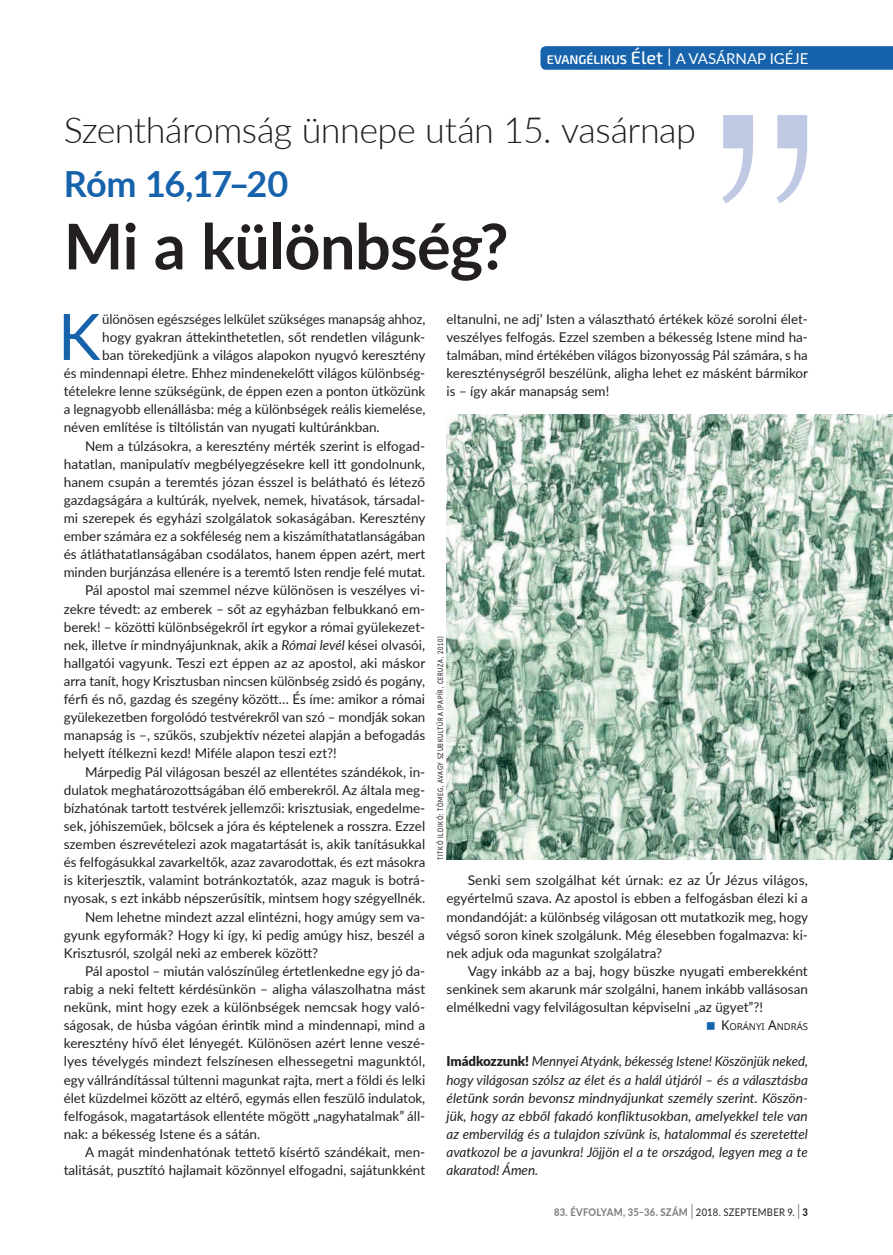
<style>
.page{position:relative;width:893px;height:1255px;background:#fff}
.page>*{position:absolute;margin:0;border:0;box-sizing:border-box;transform-origin:0 0}
.t1{font:630.6px "Cordia UPC";color:#bfc9e4}
.t2{font:64.05px "Lato";color:#1663ac}
.t3{font:700 63px "Lato";letter-spacing:-.01em;color:#231f20}
.t4{font:300 36px "Lato";letter-spacing:-.015em;color:#231f20}
.t5{font:700 36px "Lato";letter-spacing:-.025em;color:#1663ac}
.t6{font:15px "Lato";color:#fff}
.t7{font:13.5px/18.1px "Lato";color:#231f20;text-align:justify}
.t8{font:italic 13.5px/18.1px "Lato";color:#231f20;text-align:justify}
.t9{font:800 10.5px "Lato";letter-spacing:.03em;color:#808285;scale:.9 1}
.t10{font:9.45px "Noto Sans";color:#231f20}
.t11{font:500 7.5px "Lato";letter-spacing:.13em;color:#231f20;scale:.75 1}
.s1{font-family:"Exo 2";font-weight:600;font-size:12.6px}
.s2{font-family:"Exo 2";font-weight:500;font-size:18px}
.s3{font-family:"Exo 2";font-weight:300;font-size:25.2px}
.s4{font-style:italic}
.s5{font-size:13.5px}
.s6{font-weight:900;font-style:normal}
.s7{font-weight:300;font-size:21px;color:#231f20}
.s8{font-weight:400;color:#231f20}
.s9{color:#231f20}
</style>
<div class="page">
<svg style="left:540px;top:46px;width:353px;height:24px;background:#1a65ad"></svg>
<img style="left:446px;top:414px;width:447px;height:445px">
<p class="t6" style="left:547px;top:48px;width:263px"><span class="s1">EVANGÉLIKUS</span> <span class="s2">Élet</span> <span class="s3">I</span> A VASÁRNAP IGÉJE</p>
<h1 class="t1" style="left:692px;top:-418px;width:151px">‚‚</h1>
<h3 class="t4" style="left:64px;top:105px;width:634px">Szentháromság ünnepe után 15. vasárnap</h3>
<h3 class="t5" style="left:64px;top:157px;width:226px">Róm 16,17–20</h3>
<h3 class="t3" style="left:64px;top:200px;width:446px">Mi a különbség?</h3>
<h2 class="t2" style="left:58px;top:291px;width:44px">K</h2>
<p class="t7" style="left:102px;top:309px;width:325px">ülönösen egészséges lelkület szükséges manapság ahhoz,</p>
<p class="t7" style="left:446px;top:309px;width:363px">eltanulni, ne adj’ Isten a választható értékek közé sorolni élet&shy;veszélyes felfogás. Ezzel szemben a békesség Istene mind ha&shy;talmában, mind értékében világos bizonyosság Pál számára, s ha kereszténységről beszélünk, aligha lehet ez másként bármikor is – így akár manapság sem!</p>
<p class="t7" style="left:102px;top:327px;width:324px">hogy gyakran áttekinthetetlen, sőt rendetlen világunk-</p>
<p class="t7" style="left:102px;top:345px;width:325px">ban törekedjünk a világos alapokon nyugvó keresztény</p>
<p class="t7" style="left:64px;top:363px;width:363px">és mindennapi életre. Ehhez mindenekelőtt világos különbség-</p>
<p class="t7" style="left:64px;top:381px;width:363px">tételekre lenne szükségünk, de éppen ezen a ponton ütközünk</p>
<p class="t7" style="left:64px;top:400px;width:363px">a legnagyobb ellenállásba: még a különbségek reális kiemelése,</p>
<p class="t7" style="left:64px;top:418px;width:318px">néven említése is tiltólistán van nyugati kultúránkban.</p>
<p class="t7" style="left:85px;top:436px;width:342px">Nem a túlzásokra, a keresztény mérték szerint is elfogad-</p>
<p class="t7" style="left:64px;top:454px;width:363px">hatatlan, manipulatív megbélyegzésekre kell itt gondolnunk,</p>
<p class="t7" style="left:64px;top:472px;width:363px">hanem csupán a teremtés józan ésszel is belátható és létező</p>
<p class="t7" style="left:64px;top:490px;width:363px">gazdagságára a kultúrák, nyelvek, nemek, hivatások, társadal-</p>
<p class="t7" style="left:64px;top:508px;width:363px">mi szerepek és egyházi szolgálatok sokaságában. Keresztény</p>
<p class="t7" style="left:64px;top:526px;width:363px">ember számára ez a sokféleség nem a kiszámíthatatlanságában</p>
<p class="t7" style="left:64px;top:544px;width:363px">és átláthatatlanságában csodálatos, hanem éppen azért, mert</p>
<p class="t7" style="left:64px;top:562px;width:363px">minden burjánzása ellenére is a teremtő Isten rendje felé mutat.</p>
<p class="t7" style="left:85px;top:581px;width:342px">Pál apostol mai szemmel nézve különösen is veszélyes vi-</p>
<p class="t7" style="left:64px;top:599px;width:363px">zekre tévedt: az emberek – sőt az egyházban felbukkanó em-</p>
<p class="t7" style="left:64px;top:617px;width:363px">berek! – közötti különbségekről írt egykor a római gyülekezet-</p>
<p class="t7" style="left:64px;top:635px;width:363px">nek, illetve ír mindnyájunknak, akik a <span class="s4">Római levél</span> kései olvasói,</p>
<p class="t7" style="left:64px;top:653px;width:363px">hallgatói vagyunk. Teszi ezt éppen az az apostol, aki máskor</p>
<p class="t7" style="left:64px;top:671px;width:363px">arra tanít, hogy Krisztusban nincsen különbség zsidó és pogány,</p>
<p class="t7" style="left:64px;top:689px;width:363px">férfi és nő, gazdag és szegény között… És íme: amikor a római</p>
<p class="t7" style="left:64px;top:707px;width:363px">gyülekezetben forgolódó testvérekről van szó – mondják sokan</p>
<p class="t7" style="left:64px;top:725px;width:363px">manapság is –, szűkös, szubjektív nézetei alapján a befogadás</p>
<p class="t7" style="left:64px;top:744px;width:275px">helyett ítélkezni kezd! Miféle alapon teszi ezt?!</p>
<p class="t7" style="left:85px;top:762px;width:342px">Márpedig Pál világosan beszél az ellentétes szándékok, in-</p>
<p class="t7" style="left:64px;top:780px;width:363px">dulatok meghatározottságában élő emberekről. Az általa meg-</p>
<p class="t7" style="left:64px;top:798px;width:363px">bízhatónak tartott testvérek jellemzői: krisztusiak, engedelme-</p>
<p class="t7" style="left:64px;top:816px;width:363px">sek, jóhiszeműek, bölcsek a jóra és képtelenek a rosszra. Ezzel</p>
<p class="t7" style="left:64px;top:834px;width:363px">szemben észrevételezi azok magatartását is, akik tanításukkal</p>
<p class="t7" style="left:64px;top:852px;width:363px">és felfogásukkal zavarkeltők, azaz zavarodottak, és ezt másokra</p>
<p class="t7" style="left:64px;top:870px;width:363px">is kiterjesztik, valamint botránkoztatók, azaz maguk is botrá-</p>
<p class="t7" style="left:64px;top:888px;width:363px">nyosak, s ezt inkább népszerűsítik, mintsem hogy szégyellnék.</p>
<p class="t7" style="left:85px;top:906px;width:342px">Nem lehetne mindezt azzal elintézni, hogy amúgy sem va-</p>
<p class="t7" style="left:64px;top:925px;width:363px">gyunk egyformák? Hogy ki így, ki pedig amúgy hisz, beszél a</p>
<p class="t7" style="left:64px;top:943px;width:256px">Krisztusról, szolgál neki az emberek között?</p>
<p class="t7" style="left:85px;top:961px;width:342px">Pál apostol – miután valószínűleg értetlenkedne egy jó da-</p>
<p class="t7" style="left:64px;top:979px;width:363px">rabig a neki feltett kérdésünkön – aligha válaszolhatna mást</p>
<p class="t7" style="left:64px;top:997px;width:363px">nekünk, mint hogy ezek a különbségek nemcsak hogy való-</p>
<p class="t7" style="left:64px;top:1015px;width:363px">ságosak, de húsba vágóan érintik mind a mindennapi, mind a</p>
<p class="t7" style="left:64px;top:1033px;width:363px">keresztény hívő élet lényegét. Különösen azért lenne veszé-</p>
<p class="t7" style="left:64px;top:1051px;width:363px">lyes tévelygés mindezt felszínesen elhessegetni magunktól,</p>
<p class="t7" style="left:64px;top:1069px;width:363px">egy vállrándítással túltenni magunkat rajta, mert a földi és lelki</p>
<p class="t7" style="left:64px;top:1088px;width:363px">élet küzdelmei között az eltérő, egymás ellen feszülő indulatok,</p>
<p class="t7" style="left:64px;top:1106px;width:363px">felfogások, magatartások ellentéte mögött „nagyhatalmak” áll-</p>
<p class="t7" style="left:64px;top:1124px;width:198px">nak: a békesség Istene és a sátán.</p>
<p class="t7" style="left:85px;top:1142px;width:342px">A magát mindenhatónak tettető kísértő szándékait, men-</p>
<p class="t7" style="left:64px;top:1160px;width:363px">talitását, pusztító hajlamait közönnyel elfogadni, sajátunkként</p>
<p class="t11" style="left:435px;top:860px;width:300px;rotate:-90deg">TITKÓ ILDIKÓ: TÖMEG, AVAGY SZUBKULTÚRA (PAPÍR, CERUZA, 2010)</p>
<p class="t7" style="left:446px;top:870px;width:363px;text-indent:21px">Senki sem szolgálhat két úrnak: ez az Úr Jézus világos, egyértelmű szava. Az apostol is ebben a felfogásban élezi ki a mondandóját: a különbség világosan ott mutatkozik meg, hogy végső soron kinek szolgálunk. Még élesebben fogalmazva: ki&shy;nek adjuk oda magunkat szolgálatra?</p>
<p class="t7" style="left:446px;top:961px;width:363px;text-indent:21px">Vagy inkább az a baj, hogy büszke nyugati emberekként senkinek sem akarunk már szolgálni, hanem inkább vallásosan elmélkedni vagy felvilágosultan képviselni „az ügyet”?!</p>
<p class="t10" style="left:721px;top:1020px;width:88px"><span class="s5">K</span>ORÁNYI <span class="s5">A</span>NDRÁS</p>
<p class="t8" style="left:446px;top:1051px;width:363px"><span class="s6">Imádkozzunk!</span> Mennyei Atyánk, békesség Istene! Köszönjük neked, hogy világosan szólsz az élet és a halál útjáról – és a választásba életünk során bevonsz mindnyájunkat személy szerint. Köszön&shy;jük, hogy az ebből fakadó konfliktusokban, amelyekkel tele van az embervilág és a tulajdon szívünk is, hatalommal és szeretettel avatkozol be a javunkra! Jöjjön el a te országod, legyen meg a te akaratod! Ámen.</p>
<p class="t9" style="left:554px;top:1203px;width:284px">83. ÉVFOLYAM, 35–36. SZÁM <span class="s7">I</span> <span class="s8">2018. SZEPTEMBER 9.</span> <span class="s7">I</span> <span class="s9">3</span></p>
</div>
